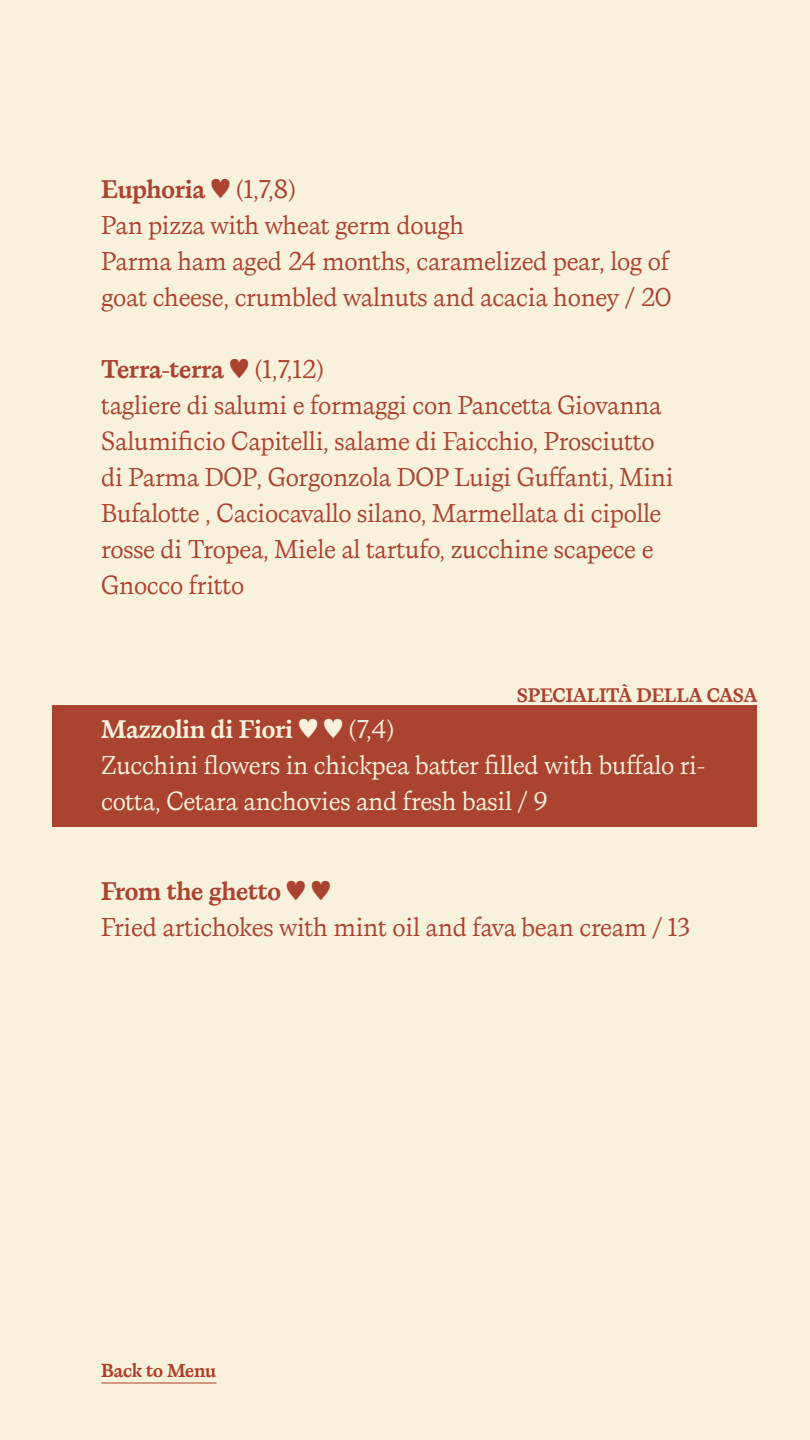
<style>
.page{position:relative;width:810px;height:1440px;background:#f8f1db}
.page>*{position:absolute;margin:0;border:0;box-sizing:border-box;transform-origin:0 0}
.t1{font:25.5px/36px "Calvino";letter-spacing:-.01em;color:#ab4331}
.t2{font:25.5px/36px "Calvino";letter-spacing:-.01em;color:#f8f1db}
.t3{font:700 25.5px "Calvino";letter-spacing:-.01em;color:#ab4331}
.t4{font:700 25.5px "Calvino";letter-spacing:-.01em;color:#f8f1db}
.t5{font:700 19.5px "Calvino";letter-spacing:-.01em;color:#ab4331}
.t6{font:700 18.75px "Calvino";letter-spacing:-.01em;color:#ae3e29}
.s1{font-weight:400}
</style>
<div class="page">
<div style="left:52px;top:706px;width:706px;height:121px;background:#ab4331"></div>
<hr style="left:101px;top:1383px;width:115px;height:1px;background:#ae3e29">
<p class="t3" style="left:101px;top:169px;width:196px">Euphoria ♥ <span class="s1">(1,7,8)</span></p>
<p class="t1" style="left:101px;top:205px;width:365px">Pan pizza with wheat germ dough</p>
<p class="t1" style="left:101px;top:241px;width:569px">Parma ham aged 24 months, caramelized pear, log of</p>
<p class="t1" style="left:101px;top:277px;width:572px">goat cheese, crumbled walnuts and acacia honey / 20</p>
<p class="t3" style="left:101px;top:349px;width:224px">Terra-terra ♥ <span class="s1">(1,7,12)</span></p>
<p class="t1" style="left:101px;top:385px;width:574px">tagliere di salumi e formaggi con Pancetta Giovanna Salumificio Capitelli, salame di Faicchio, Prosciutto di Parma DOP, Gorgonzola DOP Luigi Guffanti, Mini Bufalotte , Caciocavallo silano, Marmellata di cipolle rosse di Tropea, Miele al tartufo, zucchine scapece e Gnocco fritto</p>
<p class="t5" style="left:517px;top:680px;width:242px">SPECIALITÀ DELLA CASA</p>
<p class="t4" style="left:101px;top:709px;width:295px">Mazzolin di Fiori ♥ ♥ <span class="s1">(7,4)</span></p>
<p class="t2" style="left:101px;top:745px;width:606px">Zucchini flowers in chickpea batter filled with buffalo ri&shy;cotta, Cetara anchovies and fresh basil / 9</p>
<p class="t3" style="left:101px;top:871px;width:231px">From the ghetto ♥ ♥</p>
<p class="t1" style="left:101px;top:907px;width:590px">Fried artichokes with mint oil and fava bean cream / 13</p>
<p class="t6" style="left:101px;top:1356px;width:117px">Back to Menu</p>
</div>
